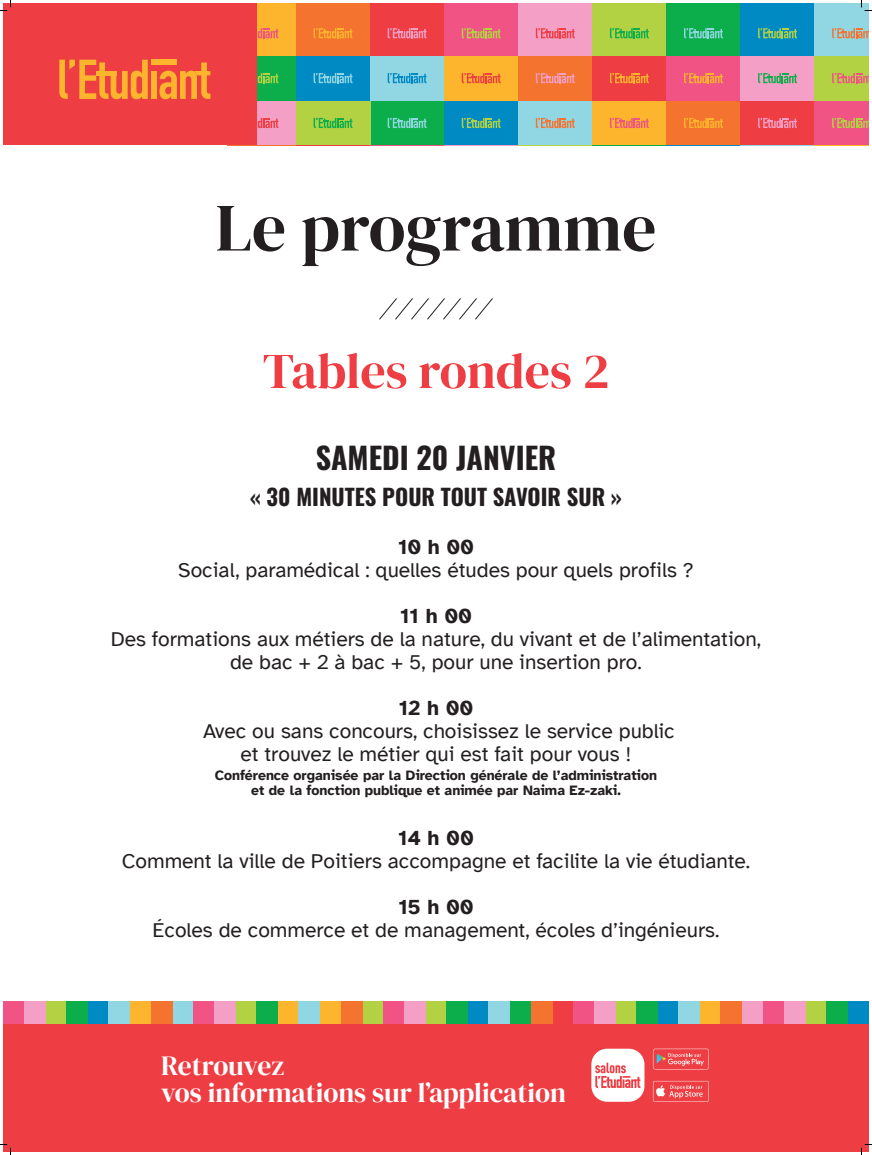
<style>
.page{position:relative;width:872px;height:1155px;background:#fff}
.page>*{position:absolute;margin:0;border:0;box-sizing:border-box;transform-origin:0 0}
.t1{font:67.5px "DM Serif Display";color:#231f20}
.t2{font:50px "DM Serif Display";color:#ee3d43}
.t3{font:700 30px "Oswald";color:#231f20}
.t4{font:27.5px/27.5px "DM Serif Display";color:#fff}
.t5{font:700 22.5px "Oswald";color:#231f20}
.t6{font:21px/23px "Atkinson Hyperlegible";color:#231f20;text-align:center}
.t7{font:700 21px "Atkinson Hyperlegible";color:#231f20}
.t8{font:700 14px/15px "Atkinson Hyperlegible";color:#231f20;text-align:center}
</style>
<div class="page">
<div style="left:3px;top:1024px;width:865px;height:127px;background:#ee3d43"></div>
<svg style="left:591px;top:1049px;width:53px;height:53px;background:#facfd1"></svg>
<svg style="left:652px;top:1081px;width:56px;height:21px"></svg>
<svg style="left:652px;top:1049px;width:56px;height:20px"></svg>
<div style="left:88px;top:1001px;width:21px;height:23px;background:#008ac3"></div>
<div style="left:46px;top:1001px;width:21px;height:23px;background:#b2d244"></div>
<div style="left:130px;top:1001px;width:21px;height:23px;background:#fcb52c"></div>
<div style="left:3px;top:1001px;width:22px;height:23px;background:#f05384"></div>
<div style="left:25px;top:1001px;width:21px;height:23px;background:#f49fc5"></div>
<div style="left:172px;top:1001px;width:21px;height:23px;background:#91d6e3"></div>
<div style="left:109px;top:1001px;width:21px;height:23px;background:#91d6e3"></div>
<div style="left:67px;top:1001px;width:21px;height:23px;background:#0cae4c"></div>
<div style="left:151px;top:1001px;width:21px;height:23px;background:#f3732f"></div>
<div style="left:278px;top:1001px;width:21px;height:23px;background:#fcb52c"></div>
<div style="left:235px;top:1001px;width:21px;height:23px;background:#b2d244"></div>
<div style="left:320px;top:1001px;width:21px;height:23px;background:#fcb52c"></div>
<div style="left:193px;top:1001px;width:21px;height:23px;background:#f05384"></div>
<div style="left:214px;top:1001px;width:21px;height:23px;background:#f49fc5"></div>
<div style="left:362px;top:1001px;width:21px;height:23px;background:#b2d244"></div>
<div style="left:299px;top:1001px;width:21px;height:23px;background:#91d6e3"></div>
<div style="left:256px;top:1001px;width:22px;height:23px;background:#0cae4c"></div>
<div style="left:341px;top:1001px;width:21px;height:23px;background:#f3732f"></div>
<div style="left:467px;top:1001px;width:21px;height:23px;background:#008ac3"></div>
<div style="left:425px;top:1001px;width:21px;height:23px;background:#b2d244"></div>
<div style="left:510px;top:1001px;width:21px;height:23px;background:#0cae4c"></div>
<div style="left:383px;top:1001px;width:21px;height:23px;background:#f05384"></div>
<div style="left:404px;top:1001px;width:21px;height:23px;background:#f49fc5"></div>
<div style="left:552px;top:1001px;width:21px;height:23px;background:#ee3d43"></div>
<div style="left:488px;top:1001px;width:22px;height:23px;background:#91d6e3"></div>
<div style="left:446px;top:1001px;width:21px;height:23px;background:#0cae4c"></div>
<div style="left:531px;top:1001px;width:21px;height:23px;background:#f3732f"></div>
<div style="left:657px;top:1001px;width:21px;height:23px;background:#008ac3"></div>
<div style="left:615px;top:1001px;width:21px;height:23px;background:#b2d244"></div>
<div style="left:699px;top:1001px;width:21px;height:23px;background:#fcb52c"></div>
<div style="left:573px;top:1001px;width:21px;height:23px;background:#f05384"></div>
<div style="left:594px;top:1001px;width:21px;height:23px;background:#f49fc5"></div>
<div style="left:741px;top:1001px;width:22px;height:23px;background:#f49fc5"></div>
<div style="left:678px;top:1001px;width:21px;height:23px;background:#91d6e3"></div>
<div style="left:636px;top:1001px;width:21px;height:23px;background:#0cae4c"></div>
<div style="left:720px;top:1001px;width:21px;height:23px;background:#f3732f"></div>
<div style="left:847px;top:1001px;width:21px;height:23px;background:#008ac3"></div>
<div style="left:805px;top:1001px;width:21px;height:23px;background:#b2d244"></div>
<div style="left:763px;top:1001px;width:21px;height:23px;background:#f05384"></div>
<div style="left:784px;top:1001px;width:21px;height:23px;background:#f49fc5"></div>
<div style="left:826px;top:1001px;width:21px;height:23px;background:#0cae4c"></div>
<div style="left:228px;top:3px;width:68px;height:14px;background:#fcb52c"></div>
<div style="left:296px;top:3px;width:74px;height:14px;background:#f3732f"></div>
<div style="left:370px;top:3px;width:74px;height:14px;background:#ee3d43"></div>
<div style="left:444px;top:3px;width:74px;height:14px;background:#f05384"></div>
<div style="left:518px;top:3px;width:74px;height:14px;background:#f49fc5"></div>
<div style="left:592px;top:3px;width:74px;height:14px;background:#b2d244"></div>
<div style="left:666px;top:3px;width:74px;height:14px;background:#0cae4c"></div>
<div style="left:740px;top:3px;width:74px;height:14px;background:#008ac3"></div>
<div style="left:814px;top:3px;width:54px;height:14px;background:#91d6e3"></div>
<div style="left:228px;top:11px;width:68px;height:45px;background:#fcb52c"></div>
<svg style="left:257px;top:28px;width:21px;height:10px"></svg>
<div style="left:296px;top:11px;width:74px;height:45px;background:#f3732f"></div>
<svg style="left:313px;top:28px;width:39px;height:10px"></svg>
<div style="left:370px;top:11px;width:74px;height:45px;background:#ee3d43"></div>
<svg style="left:387px;top:28px;width:39px;height:10px"></svg>
<div style="left:444px;top:11px;width:74px;height:45px;background:#f05384"></div>
<svg style="left:461px;top:28px;width:39px;height:10px"></svg>
<div style="left:518px;top:11px;width:74px;height:45px;background:#f49fc5"></div>
<svg style="left:535px;top:28px;width:39px;height:10px"></svg>
<div style="left:592px;top:11px;width:74px;height:45px;background:#b2d244"></div>
<svg style="left:610px;top:28px;width:38px;height:10px"></svg>
<div style="left:666px;top:11px;width:74px;height:45px;background:#0cae4c"></div>
<svg style="left:684px;top:28px;width:38px;height:10px"></svg>
<div style="left:740px;top:11px;width:74px;height:45px;background:#008ac3"></div>
<svg style="left:758px;top:28px;width:38px;height:10px"></svg>
<div style="left:814px;top:11px;width:54px;height:45px;background:#91d6e3"></div>
<svg style="left:832px;top:28px;width:36px;height:10px"></svg>
<div style="left:228px;top:56px;width:68px;height:45px;background:#0cae4c"></div>
<svg style="left:257px;top:73px;width:21px;height:10px"></svg>
<div style="left:296px;top:56px;width:74px;height:45px;background:#008ac3"></div>
<svg style="left:313px;top:73px;width:39px;height:10px"></svg>
<div style="left:370px;top:56px;width:74px;height:45px;background:#91d6e3"></div>
<svg style="left:387px;top:73px;width:39px;height:10px"></svg>
<div style="left:444px;top:56px;width:74px;height:45px;background:#fcb52c"></div>
<svg style="left:461px;top:73px;width:39px;height:10px"></svg>
<div style="left:518px;top:56px;width:74px;height:45px;background:#f3732f"></div>
<svg style="left:535px;top:73px;width:39px;height:10px"></svg>
<div style="left:592px;top:56px;width:74px;height:45px;background:#ee3d43"></div>
<svg style="left:610px;top:73px;width:38px;height:10px"></svg>
<div style="left:666px;top:56px;width:74px;height:45px;background:#f05384"></div>
<svg style="left:684px;top:73px;width:38px;height:10px"></svg>
<div style="left:740px;top:56px;width:74px;height:45px;background:#f49fc5"></div>
<svg style="left:758px;top:73px;width:38px;height:10px"></svg>
<div style="left:814px;top:56px;width:54px;height:45px;background:#b2d244"></div>
<svg style="left:832px;top:73px;width:36px;height:10px"></svg>
<div style="left:370px;top:101px;width:74px;height:44px;background:#0cae4c"></div>
<svg style="left:387px;top:118px;width:39px;height:10px"></svg>
<div style="left:444px;top:101px;width:74px;height:44px;background:#008ac3"></div>
<svg style="left:461px;top:118px;width:39px;height:10px"></svg>
<div style="left:518px;top:101px;width:74px;height:44px;background:#91d6e3"></div>
<svg style="left:535px;top:118px;width:39px;height:10px"></svg>
<div style="left:592px;top:101px;width:74px;height:44px;background:#fcb52c"></div>
<svg style="left:610px;top:118px;width:38px;height:10px"></svg>
<div style="left:666px;top:101px;width:74px;height:44px;background:#f3732f"></div>
<svg style="left:684px;top:118px;width:38px;height:10px"></svg>
<div style="left:740px;top:101px;width:74px;height:44px;background:#ee3d43"></div>
<svg style="left:758px;top:118px;width:38px;height:10px"></svg>
<div style="left:814px;top:101px;width:54px;height:44px;background:#f05384"></div>
<svg style="left:832px;top:118px;width:36px;height:10px"></svg>
<div style="left:228px;top:101px;width:68px;height:44px;background:#f49fc5"></div>
<svg style="left:257px;top:118px;width:21px;height:10px"></svg>
<div style="left:296px;top:101px;width:74px;height:44px;background:#b2d244"></div>
<svg style="left:313px;top:118px;width:39px;height:10px"></svg>
<div style="left:3px;top:3px;width:254px;height:142px;background:#ee3d43"></div>
<div style="left:151px;top:71px;width:6px;height:28px;background:#fcb52c"></div>
<div style="left:151px;top:60px;width:26px;height:5px;background:#fcb52c"></div>
<svg style="left:159px;top:62px;width:51px;height:37px"></svg>
<svg style="left:59px;top:60px;width:89px;height:39px"></svg>
<hr style="left:96px;top:71px;width:20px;height:4px;background:#fcb52c">
<svg style="left:379px;top:298px;width:114px;height:22px"></svg>
<svg style="left:0;top:0;width:11px;height:11px"></svg>
<svg style="left:0;top:1144px;width:11px;height:11px"></svg>
<svg style="left:861px;top:0;width:10px;height:11px"></svg>
<svg style="left:861px;top:1144px;width:10px;height:11px"></svg>
<h1 class="t1" style="left:215px;top:189px;width:442px">Le programme</h1>
<h2 class="t2" style="left:263px;top:342px;width:348px">Tables rondes 2</h2>
<h3 class="t3" style="left:316px;top:431px;width:242px">SAMEDI 20 JANVIER</h3>
<p class="t5" style="left:250px;top:477px;width:373px">« 30 MINUTES POUR TOUT SAVOIR SUR »</p>
<p class="t7" style="left:398px;top:534px;width:77px">10 h 00</p>
<p class="t6" style="left:178px;top:558px;width:517px">Social, paramédical : quelles études pour quels profils ?</p>
<p class="t7" style="left:400px;top:603px;width:73px">11 h 00</p>
<p class="t6" style="left:111px;top:627px;width:652px">Des formations aux métiers de la nature, du vivant et de l’alimentation, de bac + 2 à bac + 5, pour une insertion pro.</p>
<p class="t7" style="left:398px;top:695px;width:76px">12 h 00</p>
<p class="t6" style="left:203px;top:719px;width:473px">Avec ou sans concours, choisissez le service public et trouvez le métier qui est fait pour vous !</p>
<p class="t8" style="left:215px;top:768px;width:443px">Conférence organisée par la Direction générale de l’administration et de la fonction publique et animée par Naima Ez-zaki.</p>
<p class="t7" style="left:398px;top:826px;width:77px">14 h 00</p>
<p class="t6" style="left:122px;top:850px;width:630px">Comment la ville de Poitiers accompagne et facilite la vie étudiante.</p>
<p class="t7" style="left:398px;top:895px;width:77px">15 h 00</p>
<p class="t6" style="left:153px;top:919px;width:568px">Écoles de commerce et de management, écoles d’ingénieurs.</p>
<h3 class="t4" style="left:161px;top:1052px;width:406px">Retrouvez<br>vos informations sur l’application</h3>
</div>
